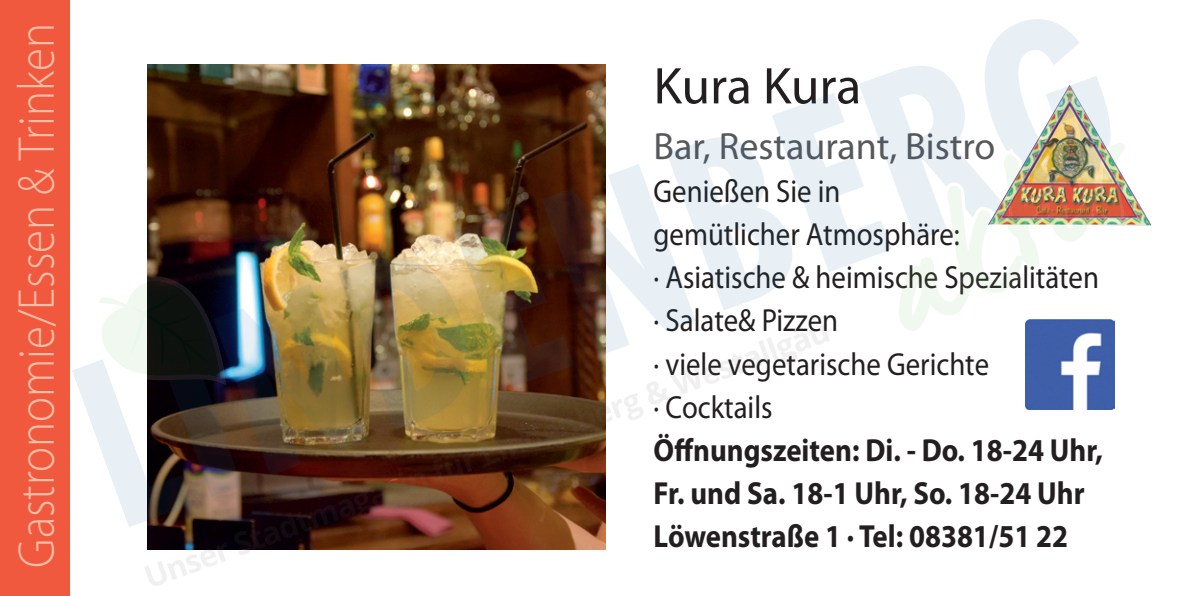
<style>
.page{position:relative;width:1191px;height:596px;background:#fff}
.page>*{position:absolute;margin:0;border:0;box-sizing:border-box;transform-origin:0 0}
.t1{font:300 52px "Myriad Pro";color:#fabda6;scale:.9 1}
.t2{font:52px "Myriad Pro";letter-spacing:-.005em;color:#231f20}
.t3{font:38px "Myriad Pro";color:#57585a}
.t4{font:32px/43.2px "Myriad Pro";color:#231f20;scale:.9 1}
.s1{font-weight:700}
</style>
<div class="page">
<div style="left:0;top:0;width:70px;height:595px;background:#f0593e"></div>
<img style="left:1129px;top:187px;width:22px;height:38px">
<img style="left:72px;top:19px;width:1049px;height:566px">
<p class="t1" style="left:5px;top:567px;width:606px;rotate:-90deg">Gastronomie/Essen &amp; Trinken</p>
<p class="t2" style="left:653px;top:54px;width:209px">Kura Kura</p>
<p class="t3" style="left:653px;top:123px;width:343px">Bar, Restaurant, Bistro</p>
<p class="t4" style="left:653px;top:169px;width:501px">Genießen Sie in<br>gemütlicher Atmosphäre:<br>· Asiatische &amp; heimische Spezialitäten · Salate&amp; Pizzen<br>· viele vegetarische Gerichte<br>· Cocktails<br><span class="s1">Öffnungszeiten: Di. - Do. 18-24 Uhr,<br>Fr. und Sa. 18-1 Uhr, So. 18-24 Uhr<br>Löwenstraße 1 · Tel: 08381/51 22</span></p>
</div>
